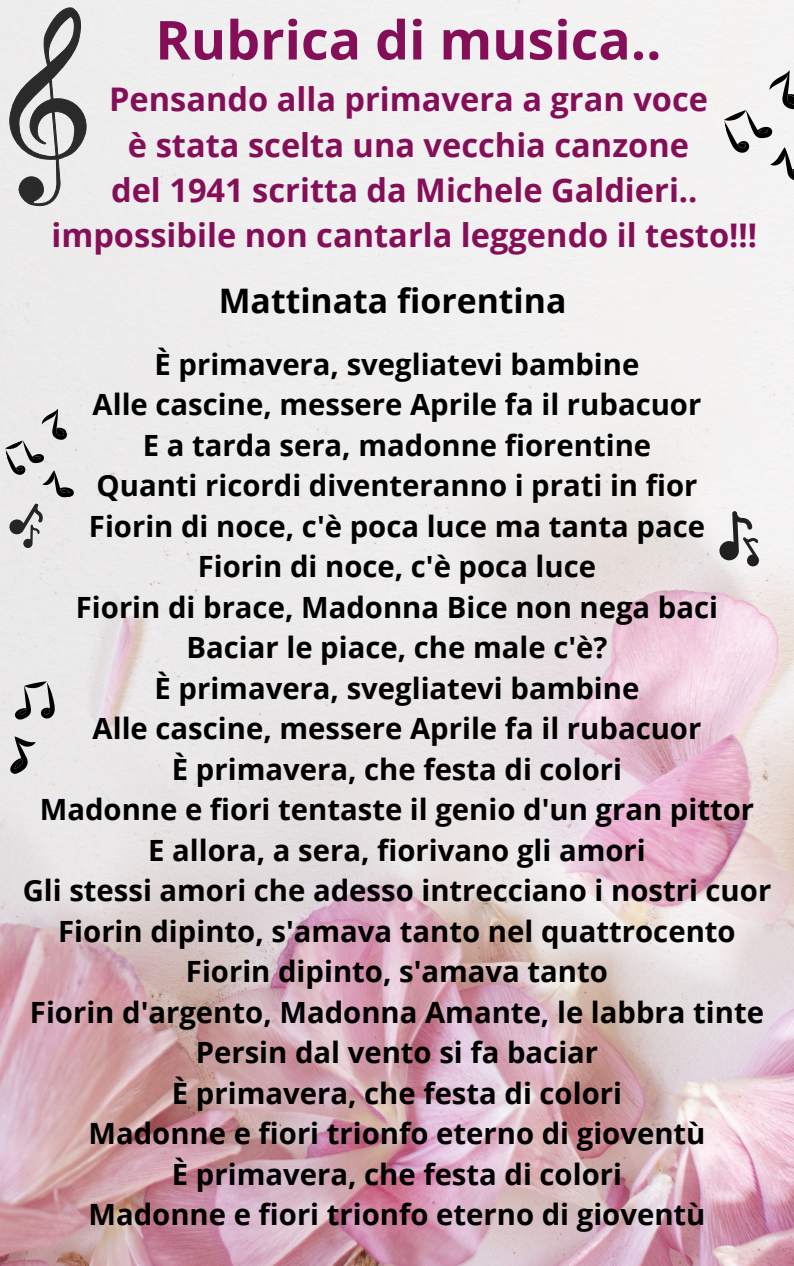
<style>
.page{position:relative;width:794px;height:1266px;background:#fff}
.page>*{position:absolute;margin:0;border:0;box-sizing:border-box;transform-origin:0 0}
.t1{font:700 53.78px "Open Sans";color:#840f58}
.t2{font:700 33.75px "Open Sans";color:#000}
.t3{font:700 32.55px/45.2px "Open Sans";color:#840f58;text-align:center}
.t4{font:700 29.25px/40.5px "Open Sans";color:#000;text-align:center}
</style>
<div class="page">
<img style="left:0;top:0;width:793px;height:1265px">
<svg style="left:707px;top:506px;width:58px;height:63px"></svg>
<svg style="left:0;top:729px;width:36px;height:46px"></svg>
<svg style="left:5px;top:676px;width:57px;height:45px"></svg>
<svg style="left:5px;top:3px;width:88px;height:206px"></svg>
<svg style="left:722px;top:69px;width:71px;height:114px"></svg>
<svg style="left:4px;top:408px;width:71px;height:142px"></svg>
<h1 class="t1" style="left:155px;top:2px;width:507px">Rubrica di musica..</h1>
<p class="t3" style="left:51px;top:76px;width:707px">Pensando alla primavera a gran voce<br>è stata scelta una vecchia canzone<br>del 1941 scritta da Michele Galdieri.. impossibile non cantarla leggendo il testo!!!</p>
<p class="t2" style="left:219px;top:277px;width:349px">Mattinata fiorentina</p>
<p class="t4" style="left:23px;top:343px;width:749px">È primavera, svegliatevi bambine<br>Alle cascine, messere Aprile fa il rubacuor<br>E a tarda sera, madonne fiorentine<br>Quanti ricordi diventeranno i prati in fior<br>Fiorin di noce, c'è poca luce ma tanta pace<br>Fiorin di noce, c'è poca luce<br>Fiorin di brace, Madonna Bice non nega baci<br>Baciar le piace, che male c'è?<br>È primavera, svegliatevi bambine<br>Alle cascine, messere Aprile fa il rubacuor<br>È primavera, che festa di colori<br>Madonne e fiori tentaste il genio d'un gran pittor<br>E allora, a sera, fiorivano gli amori<br>Gli stessi amori che adesso intrecciano i nostri cuor Fiorin dipinto, s'amava tanto nel quattrocento Fiorin dipinto, s'amava tanto<br>Fiorin d'argento, Madonna Amante, le labbra tinte Persin dal vento si fa baciar<br>È primavera, che festa di colori<br>Madonne e fiori trionfo eterno di gioventù<br>È primavera, che festa di colori<br>Madonne e fiori trionfo eterno di gioventù</p>
</div>
